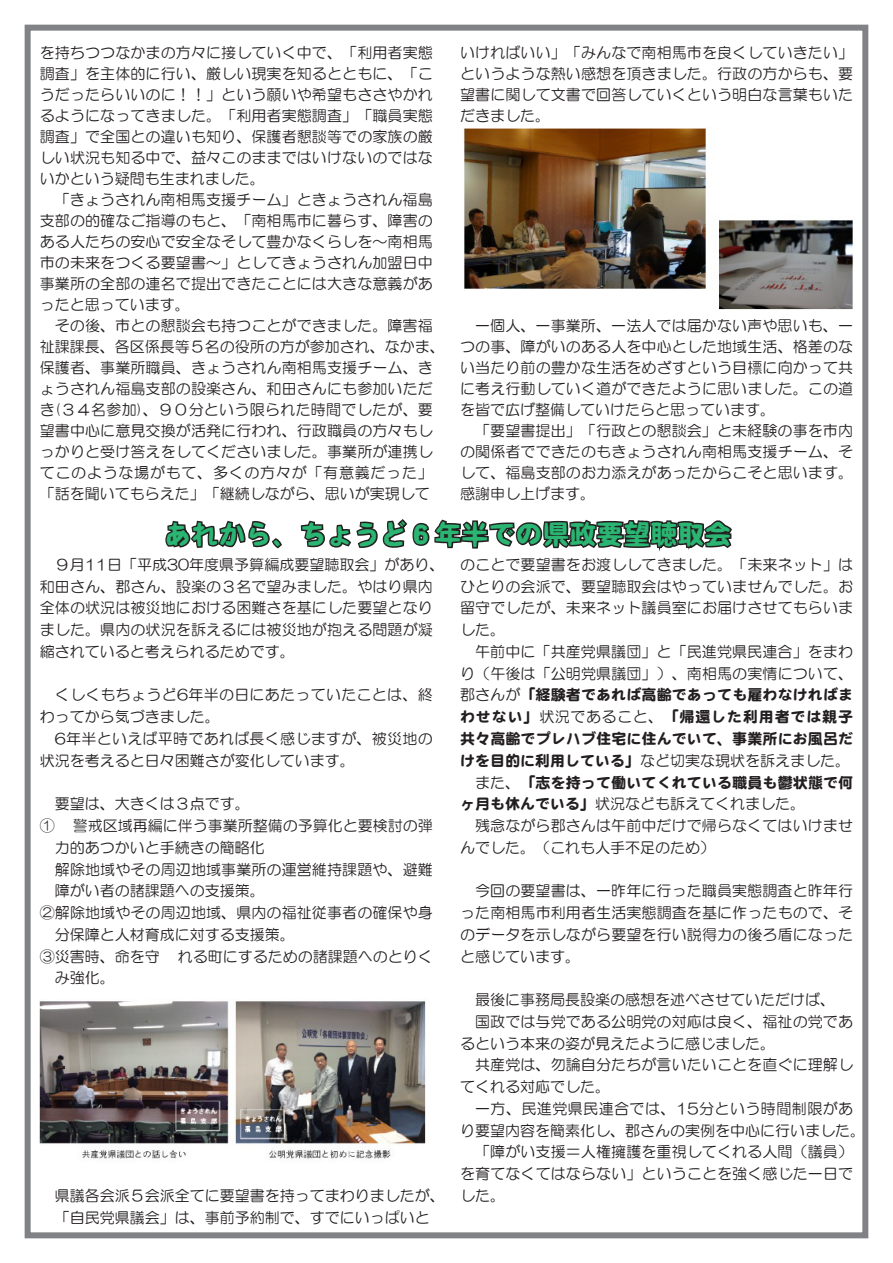
<style>
.page{position:relative;width:893px;height:1263px;background:#fff}
.page>*{position:absolute;margin:0;border:0;box-sizing:border-box;transform-origin:0 0}
.t1{font:27px "DF Taru Gothic W10 WIN RKSJ H";color:#2bb572}
.t2{font:15px/21px "HG Maru Gothic MPRO";letter-spacing:.01em;color:#231f20;text-align:justify}
.t3{font:15px/21.8px "DF Maru Gothic SB WIN RKSJ H";letter-spacing:.01em;color:#231f20;text-align:justify}
.t4{font:15px "HG Maru Gothic MPRO";letter-spacing:.03em;color:#231f20}
.s1{font-family:"HG Maru Gothic MPRO"}
.s2{font-family:"DF Maru Gothic SB WIN RKSJ H"}
</style>
<div class="page">
<div style="left:25px;top:25px;width:843px;height:1213px;border:6px solid #808285"></div>
<img style="left:463px;top:127px;width:390px;height:183px">
<img style="left:39px;top:1000px;width:387px;height:159px">
<svg style="left:166px;top:520px;width:116px;height:29px"></svg>
<svg style="left:300px;top:519px;width:432px;height:33px"></svg>
<p class="t2" style="left:40px;top:42px;width:394px">を持ちつつなかまの方々に接していく中で、「利用者実態調査」を主体的に行い、厳しい現実を知るとともに、「こうだったらいいのに！！」という願いや希望もささやかれるようになってきました。「利用者実態調査」「職員実態調査」で全国との違いも知り、保護者懇談等での家族の厳しい状況も知る中で、益々このままではいけないのではないかという疑問も生まれました。</p>
<p class="t2" style="left:40px;top:189px;width:394px;text-indent:15px">「きょうされん南相馬支援チーム」ときょうされん福島支部の的確なご指導のもと、「南相馬市に暮らす、障害のある人たちの安心で安全なそして豊かなくらしを～南相馬市の未来をつくる要望書～」としてきょうされん加盟日中事業所の全部の連名で提出できたことには大きな意義があったと思っています。</p>
<p class="t2" style="left:40px;top:315px;width:407px;text-align:left;text-indent:15px">その後、市との懇談会も持つことができました。障害福祉課課長、各区係長等５名の役所の方が参加され、なかま、保護者、事業所職員、きょうされん南相馬支援チーム、きょうされん福島支部の設楽さん、和田さんにも参加いただき(３４名参加)、９０分という限られた時間でしたが、要望書中心に意見交換が活発に行われ、行政職員の方々もしっかりと受け答えをしてくださいました。事業所が連携してこのような場がもて、多くの方々が「有意義だった」「話を聞いてもらえた」「継続しながら、思いが実現して</p>
<p class="t2" style="left:460px;top:42px;width:394px">いければいい」「みんなで南相馬市を良くしていきたい」というような熱い感想を頂きました。行政の方からも、要望書に関して文書で回答していくという明白な言葉もいただきました。</p>
<p class="t2" style="left:460px;top:315px;width:394px;text-indent:15px">一個人、一事業所、一法人では届かない声や思いも、一つの事、障がいのある人を中心とした地域生活、格差のない当たり前の豊かな生活をめざすという目標に向かって共に考え行動していく道ができたように思いました。この道を皆で広げ整備していけたらと思っています。</p>
<p class="t2" style="left:460px;top:420px;width:394px;text-indent:15px">「要望書提出」「行政との懇談会」と未経験の事を市内の関係者でできたのもきょうされん南相馬支援チーム、そして、福島支部のお力添えがあったからこそと思います。感謝申し上げます。</p>
<h1 class="t1" style="left:164px;top:521px;width:568px">あれから、ちょうど６年半での県政要望聴取会</h1>
<p class="t2" style="left:40px;top:554px;width:406px;line-height:21.8px;text-align:left;text-indent:15px">９月11日「平成30年度県予算編成要望聴取会」があり、和田さん、郡さん、設楽の３名で望みました。やはり県内全体の状況は被災地における困難さを基にした要望となりました。県内の状況を訴えるには被災地が抱える問題が凝縮されていると考えられるためです。</p>
<p class="t2" style="left:40px;top:684px;width:394px;line-height:21.8px;text-indent:15px">くしくもちょうど6年半の日にあたっていたことは、終わってから気づきました。</p>
<p class="t2" style="left:40px;top:728px;width:394px;line-height:21.8px;text-indent:15px">6年半といえば平時であれば長く感じますが、被災地の状況を考えると日々困難さが変化しています。</p>
<p class="t2" style="left:55px;top:793px;width:196px">要望は、大きくは３点です。</p>
<p class="t2" style="left:40px;top:815px;width:395px">① 警戒区域再編に伴う事業所整備の予算化と要検討の弾</p>
<p class="t2" style="left:55px;top:837px;width:211px">力的あつかいと手続きの簡略化</p>
<p class="t2" style="left:40px;top:858px;width:394px">　解除地域やその周辺地域事業所の運営維持課題や、避難</p>
<p class="t2" style="left:55px;top:880px;width:211px">障がい者の諸課題への支援策。</p>
<p class="t2" style="left:40px;top:902px;width:394px">②解除地域やその周辺地域、県内の福祉従事者の確保や身</p>
<p class="t2" style="left:55px;top:924px;width:241px">分保障と人材育成に対する支援策。</p>
<p class="t2" style="left:40px;top:945px;width:395px">③災害時、命を守 れる町にするための諸課題へのとりく</p>
<p class="t2" style="left:55px;top:967px;width:61px">み強化。</p>
<p class="t2" style="left:55px;top:1184px;width:392px;line-height:21.8px">県議各会派５会派全てに要望書を持ってまわりましたが、「自民党県議会」は、事前予約制で、すでにいっぱいと</p>
<p class="t2" style="left:460px;top:554px;width:394px;line-height:21.8px">のことで要望書をお渡ししてきました。「未来ネット」はひとりの会派で、要望聴取会はやっていませんでした。お留守でしたが、未来ネット議員室にお届けさせてもらいました。</p>
<p class="t2" style="left:460px;top:641px;width:394px;line-height:21.8px;text-align:right">午前中に「共産党県議団」と「民進党県民連合」をまわり（午後は「公明党県議団」）、南相馬の実情について、</p>
<p class="t3" style="left:460px;top:684px;width:395px"><span class="s1">郡さんが</span>「経験者であれば高齢であっても雇わなければまわせない」<span class="s1">状況であること、</span>「帰還した利用者では親子共々高齢でプレハブ住宅に住んでいて、事業所にお風呂だ</p>
<p class="t2" style="left:460px;top:750px;width:391px"><span class="s2">けを目的に利用している」</span>など切実な現状を訴えました。</p>
<p class="t3" style="left:475px;top:771px;width:380px"><span class="s1">また、</span>「志を持って働いてくれている職員も鬱状態で何</p>
<p class="t2" style="left:460px;top:793px;width:346px"><span class="s2">ヶ月も休んでいる」</span>状況なども訴えてくれました。</p>
<p class="t2" style="left:475px;top:815px;width:379px">残念ながら郡さんは午前中だけで帰らなくてはいけませ</p>
<p class="t2" style="left:460px;top:837px;width:256px">んでした。（これも人手不足のため）</p>
<p class="t2" style="left:460px;top:880px;width:394px;line-height:21.8px;text-indent:15px">今回の要望書は、一昨年に行った職員実態調査と昨年行った南相馬市利用者生活実態調査を基に作ったもので、そのデータを示しながら要望を行い説得力の後ろ盾になったと感じています。</p>
<p class="t2" style="left:475px;top:989px;width:361px">最後に事務局長設楽の感想を述べさせていただけば、</p>
<p class="t2" style="left:475px;top:1011px;width:379px">国政では与党である公明党の対応は良く、福祉の党であ</p>
<p class="t2" style="left:460px;top:1032px;width:316px">るという本来の姿が見えたように感じました。</p>
<p class="t2" style="left:475px;top:1054px;width:379px">共産党は、勿論自分たちが言いたいことを直ぐに理解し</p>
<p class="t2" style="left:460px;top:1076px;width:151px">てくれる対応でした。</p>
<p class="t4" style="left:475px;top:1101px;width:380px">一方、民進党県民連合では、15分という時間制限があ</p>
<p class="t2" style="left:460px;top:1119px;width:406px">り要望内容を簡素化し、郡さんの実例を中心に行いました。</p>
<p class="t2" style="left:475px;top:1141px;width:379px">「障がい支援＝人権擁護を重視してくれる人間（議員）</p>
<p class="t2" style="left:460px;top:1163px;width:394px">を育てなくてはならない」ということを強く感じた一日で</p>
<p class="t2" style="left:460px;top:1185px;width:46px">した。</p>
</div>
